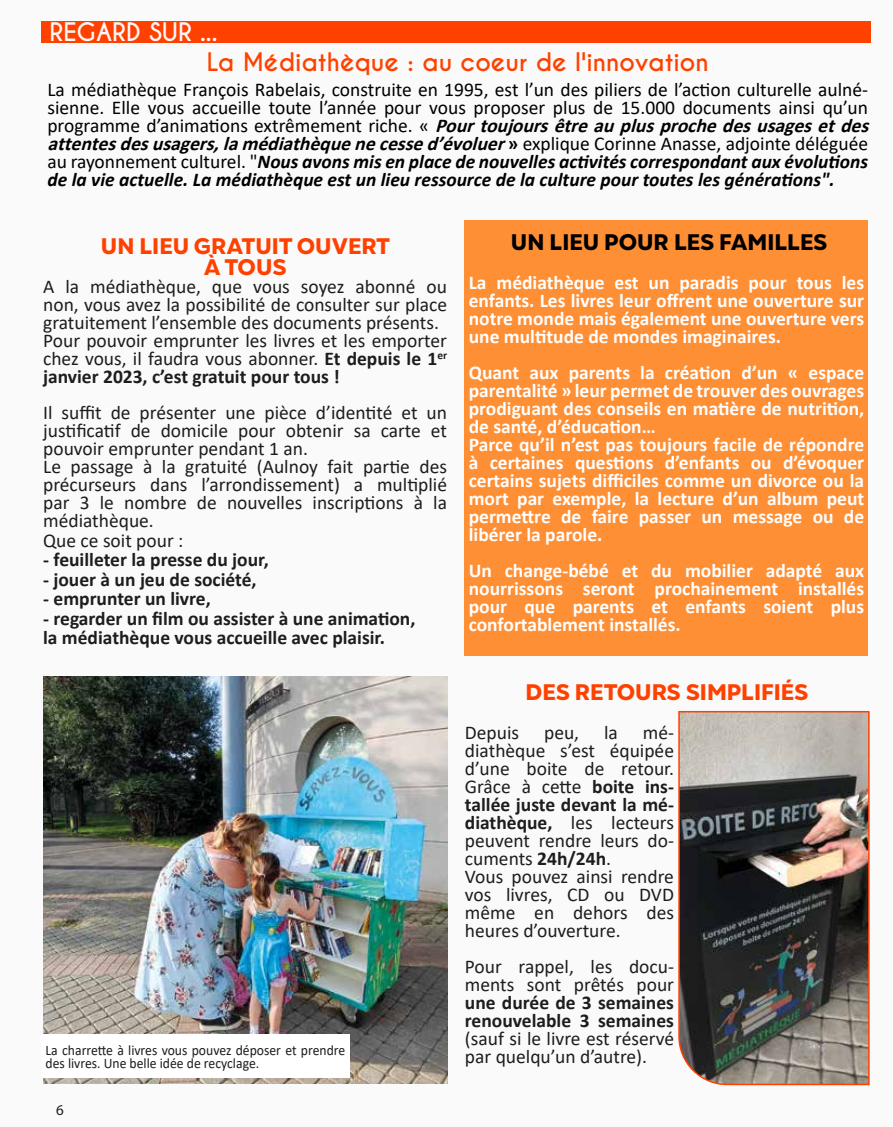
<style>
.page{position:relative;width:893px;height:1127px;background:#fff}
.page>*{position:absolute;margin:0;border:0;box-sizing:border-box;transform-origin:0 0}
.t1{font:700 24px "Caviar Dreams";color:#ff4100}
.t2{font:700 24px "Caviar Dreams";color:#fff7f9}
.t3{font:800 22.5px/21px "Gogh";color:#ff4100;text-align:center}
.t4{font:800 22.5px "Gogh";color:#000}
.t5{font:19.5px/18px "Calibri";color:#1d1d1b}
.t6{font:700 19.5px/18px "Calibri";color:#fff;text-align:justify}
.t7{font:19.5px/18px "Calibri";color:#000}
.t8{font:700 19.5px/19.5px "Calibri";color:#1d1d1b}
.t9{font:15px "Myriad Pro";color:#1d1d1b}
.t10{font:14.55px/12.9px "Calibri";color:#1d1d1b;scale:.94 1}
.s1{font-weight:700;font-style:italic}
.s2{font-weight:700}
</style>
<div class="page">
<div style="left:0;top:0;width:892px;height:1127px;background:#fafafa"></div>
<div style="left:41px;top:21px;width:829px;height:22px;background:#ff4100"></div>
<div style="left:464px;top:220px;width:404px;height:435px;background:#ff8f34"></div>
<img style="left:678px;top:710px;width:192px;height:376px">
<img style="left:43px;top:676px;width:404px;height:407px">
<div style="left:41px;top:1034px;width:309px;height:44px;background:#fff"></div>
<p class="t2" style="left:50px;top:18px;width:169px">REGARD SUR ...</p>
<p class="t1" style="left:207px;top:47px;width:503px">La Médiathèque : au coeur de l'innovation</p>
<p class="t7" style="left:47px;top:80px;width:829px">La médiathèque François Rabelais, construite en 1995, est l’un des piliers de l’action culturelle aulné&shy;sienne. Elle vous accueille toute l’année pour vous proposer plus de 15.000 documents ainsi qu’un programme d’animations extrêmement riche. « <span class="s1">Pourtoujoursêtreauplusprochedesusagesetdes attentesdesusagers,lamédiathèquenecessed’évoluer</span> <span class="s2">»</span> e x p l i q u e C o r i n n e A n a s s e , a d j o i n t e d é l é g u é e au rayonnement culturel. "<span class="s1">Nous avons mis en place de nouvelles activités correspondant aux évolutions de la vie actuelle. La médiathèque est un lieu ressource de la culture pour toutes les générations".</span></p>
<p class="t3" style="left:101px;top:236px;width:291px">UN LIEU GRATUIT OUVERT<br>À TOUS</p>
<p class="t5" style="left:43px;top:277px;width:405px">A la médiathèque, que vous soyez abonné ou non, vous avez la possibilité de consulter sur place gratuitement l’ensemble des documents présents.<br>Pour pouvoir emprunter les livres et les emporter chez vous, il faudra vous abonner. <span class="s2">Et depuis le 1</span><sup>er </sup><span class="s2">janvier 2023, c’est gratuit pour tous !</span></p>
<p class="t5" style="left:43px;top:403px;width:405px">Il suffit de présenter une pièce d’identité et un justificatif de domicile pour obtenir sa carte et pouvoir emprunter pendant 1 an.<br>Le passage à la gratuité (Aulnoy fait partie des précurseurs dans l’arrondissement) a multiplié par 3 le nombre de nouvelles inscriptions à la médiathèque.<br>Que ce soit pour :</p>
<p class="t8" style="left:43px;top:550px;width:227px">- feuilleter la presse du jour,</p>
<p class="t8" style="left:43px;top:569px;width:215px">- jouer à un jeu de société,</p>
<p class="t8" style="left:43px;top:589px;width:169px">- emprunter un livre,</p>
<p class="t8" style="left:43px;top:608px;width:374px">- regarder un film ou assister à une animation, la médiathèque vous accueille avec plaisir.</p>
<p class="t10" style="left:46px;top:1043px;width:320px">La charrette à livres vous pouvez déposer et prendre des livres. Une belle idée de recyclage.</p>
<p class="t9" style="left:56px;top:1100px;width:9px">6</p>
<p class="t4" style="left:511px;top:228px;width:318px">UN LIEU POUR LES FAMILLES</p>
<p class="t6" style="left:469px;top:274px;width:397px">La médiathèque est un paradis pour tous les enfants. Les livres leur offrent une ouverture sur notre monde mais également une ouverture vers une multitude de mondes imaginaires.</p>
<p class="t6" style="left:469px;top:364px;width:397px;text-align:left">Quant aux parents la création d’un « espace parentalité » leur permet de trouver des ouvrages prodiguant des conseils en matière de nutrition, de santé, d’éducation…<br>Parce qu’il n’est pas toujours facile de répondre à certaines questions d’enfants ou d’évoquer certains sujets difficiles comme un divorce ou la mort par exemple, la lecture d’un album peut permettre de faire passer un message ou de libérer la parole.</p>
<p class="t6" style="left:469px;top:562px;width:397px">Un change-bébé et du mobilier adapté aux nourrissons seront prochainement installés pour que parents et enfants soient plus confortablement installés.</p>
<p class="t3" style="left:526px;top:682px;width:284px">DES RETOURS SIMPLIFIÉS</p>
<p class="t5" style="left:465px;top:722px;width:211px;text-indent:178px">mé&shy;diathèque s’est équipée d’une boite de retour.<br>Grâce à cette <span class="s2">boite ins&shy;tallée juste devant la mé&shy;diathèque,</span> les lecteurs peuvent rendre leurs do&shy;cuments <span class="s2">24h/24h</span>.<br>Vous pouvez ainsi rendre vos livres, CD ou DVD même en dehors des heures d’ouverture.</p>
<p class="t5" style="left:465px;top:956px;width:211px">Pour rappel, les docu&shy;ments sont prêtés pour</p>
<p class="t8" style="left:465px;top:993px;width:211px;line-height:18px">une durée de 3 semaines renouvelable 3 semaines</p>
<p class="t5" style="left:465px;top:1028px;width:211px">(sauf si le livre est réservé par quelqu’un d’autre).</p>
<p class="t5" style="left:465px;top:722px;width:56px">Depuis</p>
<p class="t5" style="left:544px;top:722px;width:37px">peu,</p>
<p class="t5" style="left:604px;top:722px;width:15px">la</p>
</div>
